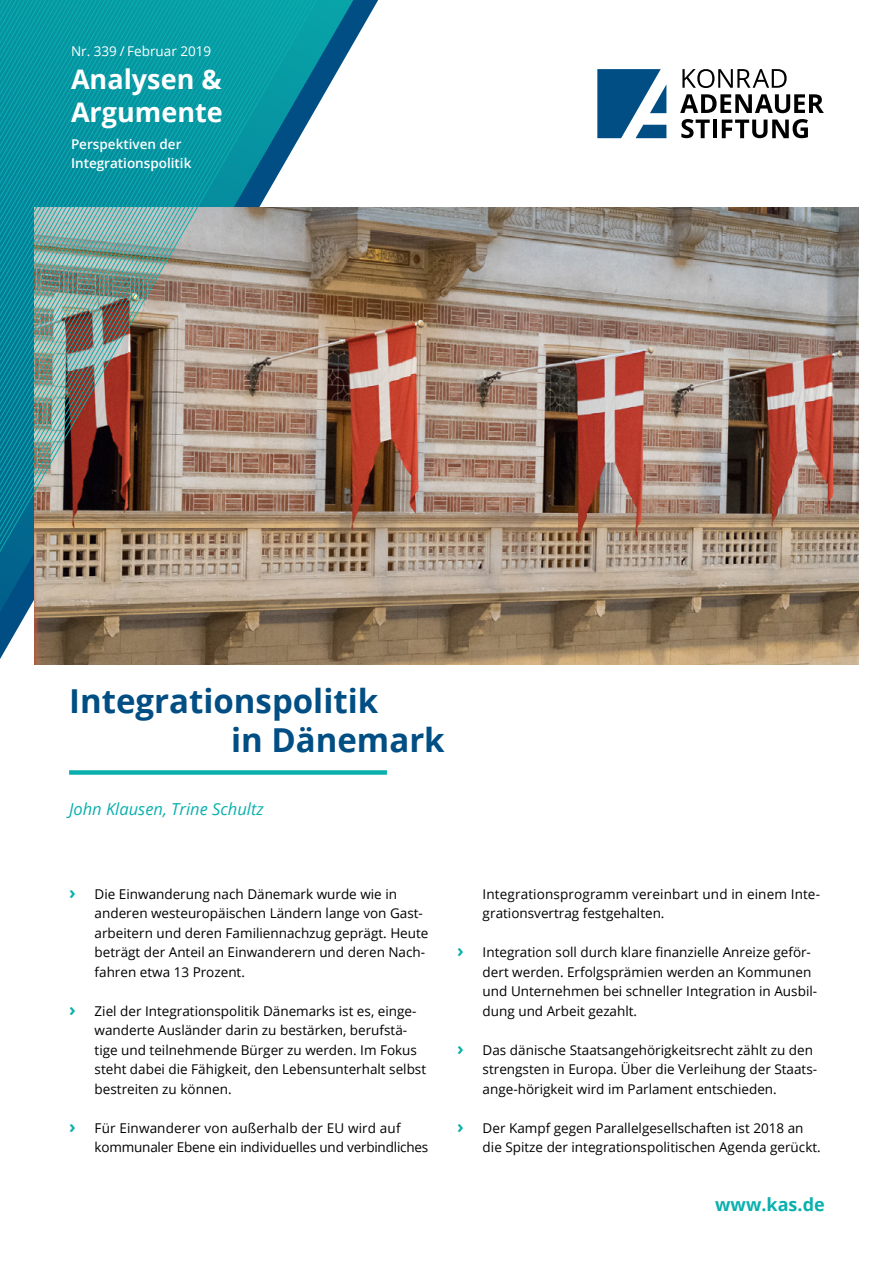
<style>
.page{position:relative;width:893px;height:1263px;background:#fff}
.page>*{position:absolute;margin:0;border:0;box-sizing:border-box;transform-origin:0 0}
.t1{font:700 33px/39px "Open Sans";color:#004e83}
.t2{font:700 27px/33px "Open Sans";color:#fff}
.t3{font:700 18px "Open Sans";color:#0ab0ae}
.t4{font:italic 16.5px "Open Sans";color:#0ab0ae}
.t5{font:13.5px/19.5px "Open Sans";color:#000}
.t6{font:600 13.5px/19.5px "Open Sans";color:#fff}
.t7{font:13.5px "Open Sans";color:#fff}
.s1{font-weight:700;font-size:18px;color:#0ab0ae}
</style>
<div class="page">
<svg style="left:682px;top:69px;width:105px;height:19px"></svg>
<svg style="left:680px;top:94px;width:144px;height:19px"></svg>
<svg style="left:681px;top:119px;width:29px;height:19px"></svg>
<hr style="left:713px;top:120px;width:4px;height:18px;background:#000">
<svg style="left:722px;top:119px;width:86px;height:19px"></svg>
<svg style="left:597px;top:69px;width:69px;height:69px"></svg>
<svg style="left:0;top:0;width:361px;height:634px"></svg>
<img style="left:35px;top:207px;width:823px;height:458px">
<div style="left:69px;top:770px;width:318px;height:5px;background:#0ab0ae"></div>
<img style="left:0;top:0;width:340px;height:587px">
<p class="t7" style="left:71px;top:41px;width:142px">Nr. 339 / Februar 2019</p>
<h2 class="t2" style="left:71px;top:62px;width:153px">Analysen &amp;<br>Argumente</h2>
<p class="t6" style="left:71px;top:134px;width:122px">Perspektiven der<br>Integrationspolitik</p>
<h1 class="t1" style="left:231px;top:681px;width:215px;text-indent:-162px">Integrationspolitik<br>in Dänemark</h1>
<p class="t4" style="left:69px;top:798px;width:196px">John Klausen, Trine Schultz</p>
<p class="t5" style="left:95px;top:884px;width:335px;text-indent:-26px"><span class="s1">›</span> Die Einwanderung nach Dänemark wurde wie in anderen westeuropäischen Ländern lange von Gast&shy;arbeitern und deren Familiennachzug geprägt. Heute beträgt der Anteil an Einwanderern und deren Nach&shy;fahren etwa 13 Prozent.</p>
<p class="t5" style="left:95px;top:1001px;width:333px;text-indent:-26px"><span class="s1">›</span> Ziel der Integrationspolitik Dänemarks ist es, einge&shy;wanderte Ausländer darin zu bestärken, berufstä&shy;tige und teilnehmende Bürger zu werden. Im Fokus steht dabei die Fähigkeit, den Lebensunterhalt selbst bestreiten zu können.</p>
<p class="t5" style="left:95px;top:1118px;width:335px;text-indent:-26px"><span class="s1">›</span> Für Einwanderer von außerhalb der EU wird auf kommunaler Ebene ein individuelles und verbindliches</p>
<p class="t5" style="left:483px;top:884px;width:339px">Integrationsprogramm vereinbart und in einem Inte&shy;grationsvertrag festgehalten.</p>
<p class="t5" style="left:483px;top:942px;width:336px;text-indent:-26px"><span class="s1">›</span> Integration soll durch klare finanzielle Anreize geför&shy;dert werden. Erfolgsprämien werden an Kommunen und Unternehmen bei schneller Integration in Ausbil&shy;dung und Arbeit gezahlt.</p>
<p class="t5" style="left:483px;top:1040px;width:336px;text-indent:-26px"><span class="s1">›</span> Das dänische Staatsangehörigkeitsrecht zählt zu den strengsten in Europa. Über die Verleihung der Staats&shy;ange-hörigkeit wird im Parlament entschieden.</p>
<p class="t5" style="left:483px;top:1118px;width:340px;text-indent:-26px"><span class="s1">›</span> Der Kampf gegen Parallelgesellschaften ist 2018 an die Spitze der integrationspolitischen Agenda gerückt.</p>
<h3 class="t3" style="left:715px;top:1191px;width:111px">www.kas.de</h3>
</div>
